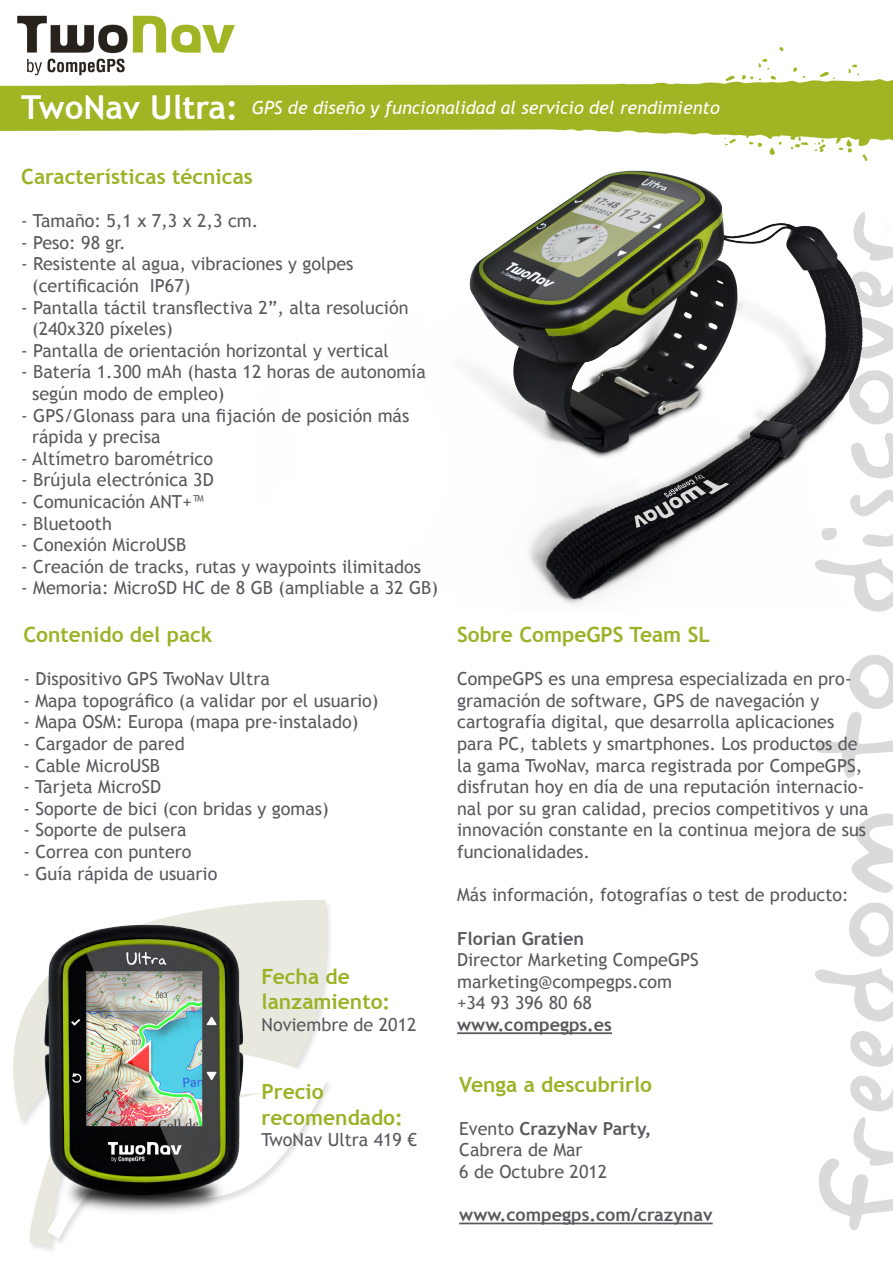
<style>
.page{position:relative;width:893px;height:1263px;background:#fff}
.page>*{position:absolute;margin:0;border:0;box-sizing:border-box;transform-origin:0 0}
.Titulo_principal{font:700 33px "Trebuchet MS";color:#fff}
.t1{font:700 21px "Trebuchet MS";color:#9cb226}
.t2{font:18px/21.6px "Trebuchet MS";color:#585a5e}
.t3{font:700 18px "Trebuchet MS";color:#585a5e}
.Titulo_principal-2{font:italic 18px "Trebuchet MS";color:#fff}
.s1{font-weight:400}
</style>
<div class="page">
<img style="left:0;top:15px;width:893px;height:1215px">
<img style="left:0;top:918px;width:323px;height:332px">
<hr style="left:457px;top:1032px;width:155px;height:2px;background:#585a5e">
<hr style="left:459px;top:1222px;width:254px;height:2px;background:#585a5e">
<img style="left:261px;top:92px;width:632px;height:518px">
<p class="Titulo_principal" style="left:21px;top:87px;width:219px">TwoNav Ultra:</p>
<p class="Titulo_principal-2" style="left:252px;top:97px;width:469px">GPS de diseño y funcionalidad al servicio del rendimiento</p>
<p class="t1" style="left:21px;top:163px;width:233px">Características técnicas</p>
<p class="t2" style="left:21px;top:210px;width:239px">- Tamaño: 5,1 x 7,3 x 2,3 cm.</p>
<p class="t2" style="left:21px;top:232px;width:106px">- Peso: 98 gr.</p>
<p class="t2" style="left:21px;top:253px;width:334px">- Resistente al agua, vibraciones y golpes</p>
<p class="t2" style="left:32px;top:275px;width:160px">(certificación IP67)</p>
<p class="t2" style="left:21px;top:297px;width:389px">- Pantalla táctil transflectiva 2”, alta resolución</p>
<p class="t2" style="left:32px;top:318px;width:142px">(240x320 píxeles)</p>
<p class="t2" style="left:21px;top:340px;width:369px">- Pantalla de orientación horizontal y vertical</p>
<p class="t2" style="left:21px;top:361px;width:406px">- Batería 1.300 mAh (hasta 12 horas de autonomía</p>
<p class="t2" style="left:32px;top:383px;width:194px">según modo de empleo)</p>
<p class="t2" style="left:21px;top:405px;width:390px">- GPS/Glonass para una fijación de posición más</p>
<p class="t2" style="left:32px;top:426px;width:130px">rápida y precisa</p>
<p class="t2" style="left:21px;top:448px;width:193px">- Altímetro barométrico</p>
<p class="t2" style="left:21px;top:469px;width:194px">- Brújula electrónica 3D</p>
<p class="t2" style="left:21px;top:491px;width:183px">- Comunicación ANT+™</p>
<p class="t2" style="left:21px;top:513px;width:92px">- Bluetooth</p>
<p class="t2" style="left:21px;top:534px;width:167px">- Conexión MicroUSB</p>
<p class="t2" style="left:21px;top:556px;width:401px">- Creación de tracks, rutas y waypoints ilimitados</p>
<p class="t2" style="left:21px;top:577px;width:418px">- Memoria: MicroSD HC de 8 GB (ampliable a 32 GB)</p>
<p class="t1" style="left:23px;top:621px;width:191px">Contenido del pack</p>
<p class="t2" style="left:23px;top:668px;width:248px">- Dispositivo GPS TwoNav Ultra</p>
<p class="t2" style="left:23px;top:690px;width:357px">- Mapa topográfico (a validar por el usuario)</p>
<p class="t2" style="left:23px;top:711px;width:336px">- Mapa OSM: Europa (mapa pre-instalado)</p>
<p class="t2" style="left:23px;top:733px;width:163px">- Cargador de pared</p>
<p class="t2" style="left:23px;top:755px;width:138px">- Cable MicroUSB</p>
<p class="t2" style="left:23px;top:776px;width:139px">- Tarjeta MicroSD</p>
<p class="t2" style="left:23px;top:798px;width:307px">- Soporte de bici (con bridas y gomas)</p>
<p class="t2" style="left:23px;top:819px;width:165px">- Soporte de pulsera</p>
<p class="t2" style="left:23px;top:841px;width:170px">- Correa con puntero</p>
<p class="t2" style="left:23px;top:863px;width:195px">- Guía rápida de usuario</p>
<p class="t1" style="left:261px;top:963px;width:90px">Fecha de</p>
<p class="t1" style="left:261px;top:989px;width:130px">lanzamiento:</p>
<p class="t2" style="left:261px;top:1014px;width:157px">Noviembre de 2012</p>
<p class="t1" style="left:261px;top:1079px;width:64px">Precio</p>
<p class="t1" style="left:261px;top:1104px;width:143px">recomendado:</p>
<p class="t2" style="left:261px;top:1129px;width:157px">TwoNav Ultra 419 €</p>
<p class="t1" style="left:457px;top:621px;width:254px">Sobre CompeGPS Team SL</p>
<p class="t2" style="left:457px;top:668px;width:413px">CompeGPS es una empresa especializada en pro&shy;gramación de software, GPS de navegación y cartografía digital, que desarrolla aplicaciones para PC, tablets y smartphones. Los productos de la gama TwoNav, marca registrada por CompeGPS, disfrutan hoy en día de una reputación internacio&shy;nal por su gran calidad, precios competitivos y una innovación constante en la continua mejora de sus funcionalidades.</p>
<p class="t2" style="left:457px;top:884px;width:393px">Más información, fotografías o test de producto:</p>
<p class="t3" style="left:457px;top:927px;width:128px">Florian Gratien</p>
<p class="t2" style="left:457px;top:949px;width:243px">Director Marketing CompeGPS</p>
<p class="t2" style="left:457px;top:971px;width:217px">marketing@compegps.com</p>
<p class="t2" style="left:457px;top:992px;width:136px">+34 93 396 80 68</p>
<p class="t3" style="left:457px;top:1013px;width:156px">www.compegps.es</p>
<p class="t1" style="left:459px;top:1071px;width:194px">Venga a descubrirlo</p>
<p class="t3" style="left:459px;top:1117px;width:194px"><span class="s1">Evento</span> CrazyNav Party,</p>
<p class="t2" style="left:459px;top:1139px;width:125px">Cabrera de Mar</p>
<p class="t2" style="left:459px;top:1161px;width:150px">6 de Octubre 2012</p>
<p class="t3" style="left:459px;top:1203px;width:255px">www.compegps.com/crazynav</p>
</div>
